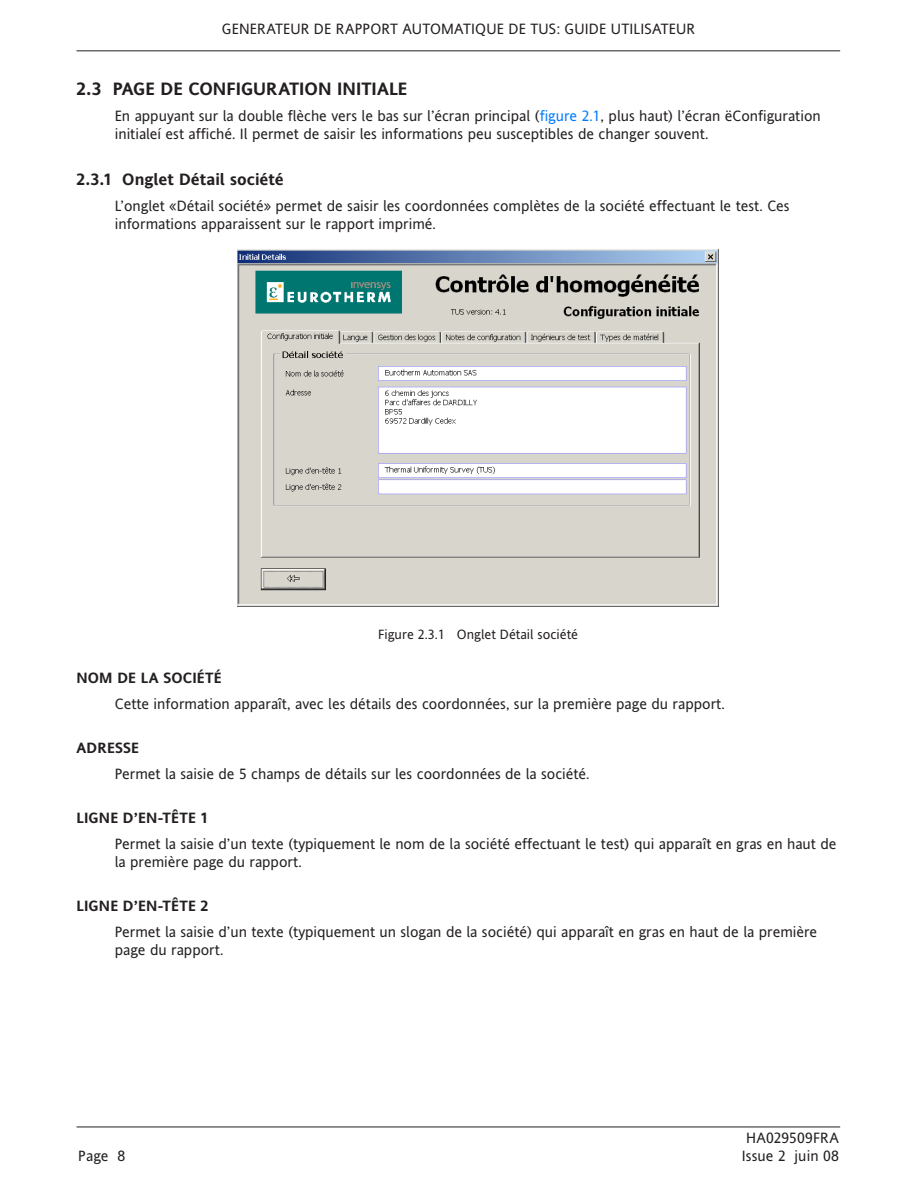
<style>
.page{position:relative;width:918px;height:1188px;background:#fff}
.page>*{position:absolute;margin:0;border:0;box-sizing:border-box;transform-origin:0 0}
.t1{font:700 18px "Invensys Andale";color:#231f20}
.t2{font:700 16.5px "Invensys Andale";letter-spacing:.005em;color:#231f20}
.t3{font:15px/18px "Invensys Andale";color:#231f20}
.t4{font:700 15px "Invensys Andale";letter-spacing:.02em;color:#231f20}
.t5{font:13.5px "Invensys Andale";color:#231f20}
.s1{color:#007bff}
</style>
<div class="page">
<hr style="left:77px;top:51px;width:763px;height:1px;background:#231f20">
<hr style="left:77px;top:1127px;width:763px;height:1px;background:#231f20">
<img style="left:238px;top:249px;width:480px;height:357px">
<p class="t3" style="left:222px;top:20px;width:124px">GENERATEUR de rapp</p>
<p class="t3" style="left:370px;top:20px;width:326px">ort automatique de TUS: GUIDE UTILISATEUR</p>
<p class="t1" style="left:77px;top:79px;width:58px">2.3 PAGE</p>
<p class="t1" style="left:161px;top:79px;width:51px">DE CONFIGURATION</p>
<p class="t1" style="left:337px;top:79px;width:10px">INITIALE</p>
<p class="t3" style="left:115px;top:107px;width:708px">En appuyant sur la double flèche vers le bas sur l’écran principal (<span class="s1">figure 2.1</span>, plus haut) l’écran ëConfiguration initialeí est affiché. Il permet de saisir les informations peu susceptibles de changer souvent.</p>
<p class="t2" style="left:77px;top:170px;width:209px">2.3.1 ONGLET DÉTAIL SOCIÉTÉ</p>
<p class="t3" style="left:115px;top:197px;width:676px">L’onglet «Détail société» permet de saisir les coordonnées complètes de la société effectuant le test. Ces informations apparaissent sur le rapport imprimé.</p>
<p class="t5" style="left:378px;top:627px;width:202px">Figure 2.3.1 Onglet Détail société</p>
<p class="t4" style="left:77px;top:669px;width:13px">NOM</p>
<p class="t4" style="left:117px;top:669px;width:106px">DE LA SOCIÉTÉ</p>
<p class="t3" style="left:115px;top:695px;width:612px">Cette information apparaît, avec les détails des coordonnées, sur la première page du rapport.</p>
<p class="t4" style="left:77px;top:739px;width:10px">ADRESSE</p>
<p class="t3" style="left:115px;top:765px;width:476px">Permet la saisie de 5 champs de détails sur les coordonnées de la société.</p>
<p class="t4" style="left:77px;top:809px;width:9px">LIGNE</p>
<p class="t4" style="left:123px;top:809px;width:87px">D’EN -TÊTE 1</p>
<p class="t3" style="left:115px;top:835px;width:723px">Permet la saisie d’un texte (typiquement le nom de la société effectuant le test) qui apparaît en gras en haut de la première page du rapport.</p>
<p class="t4" style="left:77px;top:897px;width:9px">LIGNE</p>
<p class="t4" style="left:123px;top:897px;width:87px">D’EN -TÊTE 2</p>
<p class="t3" style="left:115px;top:923px;width:704px">Permet la saisie d’un texte (typiquement un slogan de la société) qui apparaît en gras en haut de la première page du rapport.</p>
<p class="t3" style="left:746px;top:1129px;width:94px">HA029509FRA</p>
<p class="t3" style="left:78px;top:1147px;width:48px">Page 8</p>
<p class="t3" style="left:742px;top:1147px;width:99px">Issue 2 juin 08</p>
</div>
